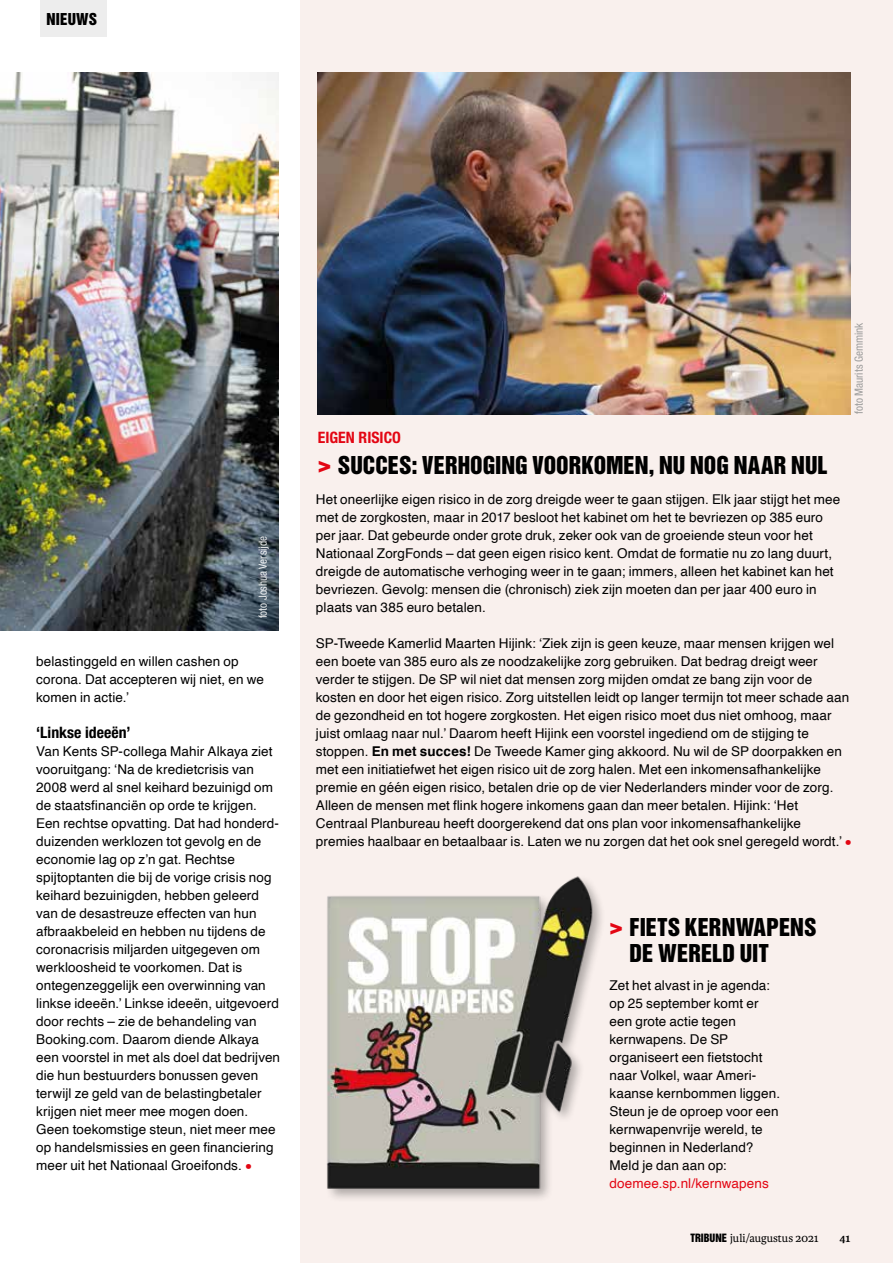
<style>
.page{position:relative;width:893px;height:1263px;background:#fff}
.page>*{position:absolute;margin:0;border:0;box-sizing:border-box;transform-origin:0 0}
.t1{font:22.5px/25.5px "Helvetica Inserat LT Std";color:#000}
.t2{font:700 condensed 15.75px "Helvetica Neue LT Std";color:#000}
.t3{font:700 condensed 15.75px "Helvetica Neue LT Std";color:#e30613}
.t4{font:15px "Helvetica Inserat LT Std";letter-spacing:.01em;color:#000}
.t5{font:13.5px/18px "Helvetica";letter-spacing:.01em;color:#000}
.t6{font:13.5px "Helvetica";letter-spacing:.01em;color:#e30613}
.t7{font:12px "Karmina";color:#000}
.t8{font:700 12px "Karmina";color:#000}
.t9{font:condensed 11.25px "Helvetica Neue LT Pro";letter-spacing:-.005em;color:#fff}
.t10{font:condensed 11.25px "Helvetica Neue LT Pro";letter-spacing:-.005em;color:#9d9d9c}
.s1{font-family:"Karmina";font-size:19.5px;color:#e30613}
.s2{color:#e30613}
.s3{font-weight:700}
.s4{font-family:"Helvetica Inserat LT Std";font-size:10.5px}
</style>
<div class="page">
<div style="left:300px;top:0;width:593px;height:1263px;background:#f9f0ed"></div>
<img style="left:318px;top:72px;width:532px;height:342px">
<img style="left:0;top:72px;width:278px;height:558px">
<img style="left:326px;top:876px;width:276px;height:323px">
<div style="left:40px;top:0;width:66px;height:36px;background:#ededed"></div>
<p class="t4" style="left:46px;top:10px;width:52px">NIEUWS</p>
<p class="t9" style="left:256px;top:618px;width:84px;rotate:-90deg">foto Joshua Versijde</p>
<p class="t5" style="left:36px;top:653px;width:229px">belastinggeld en willen cashen op corona. Dat accepteren wij niet, en we komen in actie.’</p>
<p class="t2" style="left:36px;top:723px;width:96px">‘Linkse ideeën’</p>
<p class="t5" style="left:36px;top:743px;width:245px">Van Kents SP-collega Mahir Alkaya ziet vooruitgang: ‘Na de kredietcrisis van 2008 werd al snel keihard bezuinigd om de staatsfinanciën op orde te krijgen.<br>Een rechtse opvatting. Dat had honderd&shy;duizenden werklozen tot gevolg en de economie lag op z’n gat. Rechtse spijtoptanten die bij de vorige crisis nog keihard bezuinigden, hebben geleerd van de desastreuze effecten van hun afbraakbeleid en hebben nu tijdens de coronacrisis miljarden uitgegeven om werkloosheid te voorkomen. Dat is ontegenzeggelijk een overwinning van linkse ideeën.’ Linkse ideeën, uitgevoerd door rechts – zie de behandeling van Booking.com. Daarom diende Alkaya een voorstel in met als doel dat bedrijven die hun bestuurders bonussen geven terwijl ze geld van de belastingbetaler krijgen niet meer mee mogen doen.<br>Geen toekomstige steun, niet meer mee op handelsmissies en geen financiering meer uit het Nationaal Groeifonds. <span class="s1">•</span></p>
<p class="t3" style="left:318px;top:428px;width:85px">EIGEN RISICO</p>
<h1 class="t1" style="left:318px;top:453px;width:511px"><span class="s2">&gt;</span> SUCCES: VERHOGING VOORKOMEN, NU NOG NAAR NUL</h1>
<p class="t10" style="left:852px;top:414px;width:93px;rotate:-90deg">foto Maurits Gemmink</p>
<p class="t5" style="left:316px;top:491px;width:526px">Het oneerlijke eigen risico in de zorg dreigde weer te gaan stijgen. Elk jaar stijgt het mee met de zorgkosten, maar in 2017 besloot het kabinet om het te bevriezen op 385 euro per jaar. Dat gebeurde onder grote druk, zeker ook van de groeiende steun voor het Nationaal ZorgFonds – dat geen eigen risico kent. Omdat de formatie nu zo lang duurt, dreigde de automatische verhoging weer in te gaan; immers, alleen het kabinet kan het bevriezen. Gevolg: mensen die (chronisch) ziek zijn moeten dan per jaar 400 euro in plaats van 385 euro betalen.</p>
<p class="t5" style="left:316px;top:635px;width:537px">SP-Tweede Kamerlid Maarten Hijink: ‘Ziek zijn is geen keuze, maar mensen krijgen wel een boete van 385 euro als ze noodzakelijke zorg gebruiken. Dat bedrag dreigt weer verder te stijgen. De SP wil niet dat mensen zorg mijden omdat ze bang zijn voor de kosten en door het eigen risico. Zorg uitstellen leidt op langer termijn tot meer schade aan de gezondheid en tot hogere zorgkosten. Het eigen risico moet dus niet omhoog, maar juist omlaag naar nul.’ Daarom heeft Hijink een voorstel ingediend om de stijging te stoppen. <span class="s3">En met succes!</span> De Tweede Kamer ging akkoord. Nu wil de SP doorpakken en met een initiatiefwet het eigen risico uit de zorg halen. Met een inkomensafhankelijke premie en géén eigen risico, betalen drie op de vier Nederlanders minder voor de zorg.<br>Alleen de mensen met flink hogere inkomens gaan dan meer betalen. Hijink: ‘Het Centraal Planbureau heeft doorgerekend dat ons plan voor inkomensafhankelijke premies haalbaar en betaalbaar is. Laten we nu zorgen dat het ook snel geregeld wordt.’ <span class="s1">•</span></p>
<h1 class="t1" style="left:629px;top:915px;width:189px;text-indent:-20px"><span class="s2">&gt;</span> FIETS KERNWAPENS<br>DE WERELD UIT</h1>
<p class="t5" style="left:609px;top:977px;width:172px">Zet het alvast in je agenda: op 25 september komt er een grote actie tegen kernwapens. De SP organiseert een fietstocht naar Volkel, waar Ameri&shy;kaanse kernbommen liggen.<br>Steun je de oproep voor een kernwapenvrije wereld, te beginnen in Nederland?<br>Meld je dan aan op:</p>
<p class="t6" style="left:609px;top:1173px;width:161px">doemee.sp.nl/kernwapens</p>
<p class="t7" style="left:690px;top:1231px;width:130px"><span class="s4">TRIBUNE</span> juli/augustus 2021</p>
<p class="t8" style="left:839px;top:1231px;width:13px">41</p>
</div>
